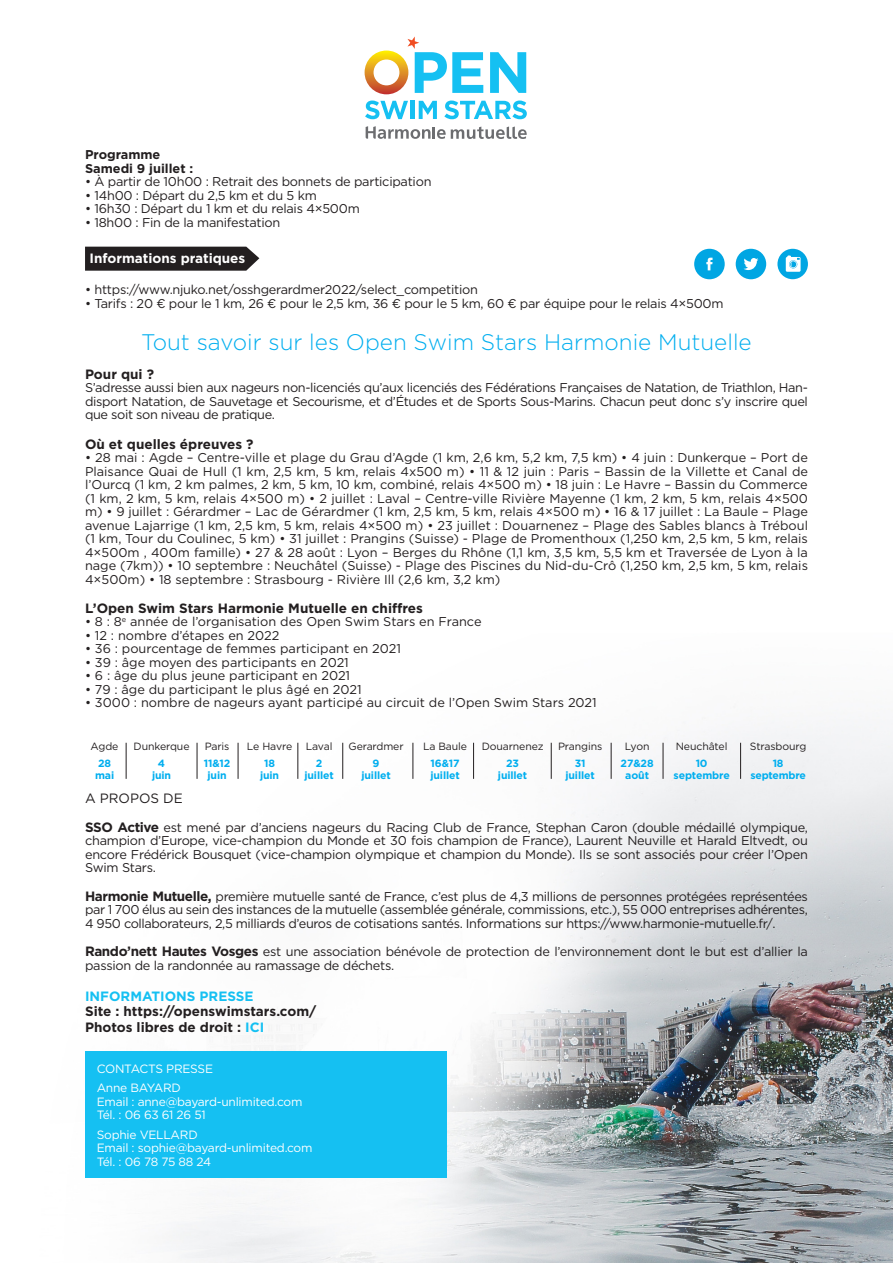
<style>
.page{position:relative;width:893px;height:1263px;background:#fff}
.page>*{position:absolute;margin:0;border:0;box-sizing:border-box;transform-origin:0 0}
.t1{font:300 22.5px "Gotham";color:#00aeef}
.t2{font:700 13.5px "Gotham";color:#231f20}
.t3{font:700 13.5px "Gotham";color:#fff}
.t4{font:700 13.5px "Gotham";color:#15c0f2}
.t5{font:13.5px "Gotham";color:#231f20}
.t6{font:12.75px/13.5px "Gotham";letter-spacing:-.02em;color:#231f20;text-align:justify}
.t7{font:12.75px "Gotham";color:#231f20}
.t8{font:700 12.75px "Gotham";color:#231f20}
.t9{font:12px "Gotham";letter-spacing:-.02em;color:#fff}
.t10{font:700 10.5px "Gotham";letter-spacing:-.01em;color:#00aeef}
.t11{font:10.5px "Gotham";letter-spacing:-.01em;color:#231f20}
.s1{font-weight:700;font-size:13.5px}
.s2{color:#15c0f2}
</style>
<div class="page">
<img style="left:85px;top:716px;width:808px;height:547px">
<div style="left:85px;top:1052px;width:361px;height:126px;background:#15c0f2"></div>
<svg style="left:85px;top:247px;width:174px;height:24px;background:#2d292a"></svg>
<div style="left:694px;top:249px;width:31px;height:30px;background:#00a6e3;border-radius:50%"></div>
<svg style="left:706px;top:258px;width:6px;height:12px"></svg>
<div style="left:736px;top:249px;width:30px;height:30px;background:#00a6e3;border-radius:50%"></div>
<svg style="left:743px;top:258px;width:15px;height:12px"></svg>
<div style="left:777px;top:249px;width:31px;height:30px;background:#00a6e3;border-radius:50%"></div>
<svg style="left:786px;top:255px;width:15px;height:17px"></svg>
<svg style="left:366px;top:126px;width:161px;height:13px"></svg>
<svg style="left:365px;top:101px;width:43px;height:18px"></svg>
<hr style="left:411px;top:101px;width:4px;height:18px;background:#15c0f2">
<svg style="left:419px;top:101px;width:18px;height:18px"></svg>
<svg style="left:444px;top:101px;width:83px;height:18px"></svg>
<svg style="left:490px;top:52px;width:36px;height:41px"></svg>
<svg style="left:365px;top:36px;width:118px;height:58px"></svg>
<hr style="left:126px;top:743px;width:1px;height:36px;background:#231f20">
<hr style="left:197px;top:743px;width:1px;height:36px;background:#231f20">
<hr style="left:238px;top:743px;width:1px;height:36px;background:#231f20">
<hr style="left:297px;top:743px;width:1px;height:36px;background:#231f20">
<hr style="left:342px;top:743px;width:1px;height:36px;background:#231f20">
<hr style="left:413px;top:743px;width:1px;height:36px;background:#231f20">
<hr style="left:473px;top:743px;width:1px;height:36px;background:#231f20">
<hr style="left:551px;top:743px;width:1px;height:36px;background:#231f20">
<hr style="left:611px;top:743px;width:1px;height:36px;background:#231f20">
<hr style="left:663px;top:743px;width:1px;height:36px;background:#231f20">
<hr style="left:740px;top:743px;width:1px;height:36px;background:#231f20">
<p class="t8" style="left:85px;top:146px;width:77px">Programme</p>
<p class="t8" style="left:85px;top:160px;width:110px">Samedi 9 juillet :</p>
<p class="t6" style="left:85px;top:174px;width:348px">• À partir de 10h00 : Retrait des bonnets de participation</p>
<p class="t6" style="left:85px;top:188px;width:233px">• 14h00 : Départ du 2,5 km et du 5 km</p>
<p class="t6" style="left:85px;top:201px;width:276px">• 16h30 : Départ du 1 km et du relais 4×500m</p>
<p class="t6" style="left:85px;top:215px;width:197px">• 18h00 : Fin de la manifestation</p>
<p class="t3" style="left:90px;top:249px;width:157px">Informations pratiques</p>
<p class="t6" style="left:85px;top:282px;width:394px">• https://www.njuko.net/osshgerardmer2022/select_competition</p>
<p class="t6" style="left:85px;top:296px;width:640px">• Tarifs : 20 € pour le 1 km, 26 € pour le 2,5 km, 36 € pour le 5 km, 60 € par équipe pour le relais 4×500m</p>
<p class="t1" style="left:141px;top:327px;width:612px">Tout savoir sur les Open Swim Stars Harmonie Mutuelle</p>
<p class="t2" style="left:85px;top:365px;width:71px">Pour qui ?</p>
<p class="t6" style="left:85px;top:381px;width:724px">S’adresse aussi bien aux nageurs non-licenciés qu’aux licenciés des Fédérations Françaises de Natation, de Triathlon, Han&shy;disport Natation, de Sauvetage et Secourisme, et d’Études et de Sports Sous-Marins. Chacun peut donc s’y inscrire quel que soit son niveau de pratique.</p>
<p class="t2" style="left:85px;top:435px;width:170px">Où et quelles épreuves ?</p>
<p class="t6" style="left:85px;top:450px;width:724px">• 28 mai : Agde – Centre-ville et plage du Grau d’Agde (1 km, 2,6 km, 5,2 km, 7,5 km) • 4 juin : Dunkerque – Port de Plaisance Quai de Hull (1 km, 2,5 km, 5 km, relais 4x500 m) • 11 &amp; 12 juin : Paris – Bassin de la Villette et Canal de l’Ourcq (1 km, 2 km palmes, 2 km, 5 km, 10 km, combiné, relais 4×500 m) • 18 juin : Le Havre – Bassin du Commerce (1 km, 2 km, 5 km, relais 4×500 m) • 2 juillet : Laval – Centre-ville Rivière Mayenne (1 km, 2 km, 5 km, relais 4×500 m) • 9 juillet : Gérardmer – Lac de Gérardmer (1 km, 2,5 km, 5 km, relais 4×500 m) • 16 &amp; 17 juillet : La Baule – Plage avenue Lajarrige (1 km, 2,5 km, 5 km, relais 4×500 m) • 23 juillet : Douarnenez – Plage des Sables blancs à Tréboul (1 km, Tour du Coulinec, 5 km) • 31 juillet : Prangins (Suisse) - Plage de Promenthoux (1,250 km, 2,5 km, 5 km, relais 4×500m , 400m famille) • 27 &amp; 28 août : Lyon – Berges du Rhône (1,1 km, 3,5 km, 5,5 km et Traversée de Lyon à la nage (7km)) • 10 septembre : Neuchâtel (Suisse) - Plage des Piscines du Nid-du-Crô (1,250 km, 2,5 km, 5 km, relais 4×500m) • 18 septembre : Strasbourg - Rivière Ill (2,6 km, 3,2 km)</p>
<p class="t2" style="left:85px;top:599px;width:339px">L’Open Swim Stars Harmonie Mutuelle en chiffres</p>
<p class="t7" style="left:85px;top:614px;width:398px">• 8 : 8<sup>e</sup> année de l’organisation des Open Swim Stars en France</p>
<p class="t7" style="left:85px;top:627px;width:196px">• 12 : nombre d’étapes en 2022</p>
<p class="t7" style="left:85px;top:641px;width:317px">• 36 : pourcentage de femmes participant en 2021</p>
<p class="t7" style="left:85px;top:654px;width:265px">• 39 : âge moyen des participants en 2021</p>
<p class="t7" style="left:85px;top:668px;width:267px">• 6 : âge du plus jeune participant en 2021</p>
<p class="t7" style="left:85px;top:681px;width:278px">• 79 : âge du participant le plus âgé en 2021</p>
<p class="t7" style="left:85px;top:695px;width:513px">• 3000 : nombre de nageurs ayant participé au circuit de l’Open Swim Stars 2021</p>
<p class="t11" style="left:91px;top:740px;width:29px">Agde</p>
<p class="t11" style="left:134px;top:740px;width:57px">Dunkerque</p>
<p class="t11" style="left:205px;top:740px;width:26px">Paris</p>
<p class="t11" style="left:247px;top:740px;width:47px">Le Havre</p>
<p class="t11" style="left:306px;top:740px;width:28px">Laval</p>
<p class="t11" style="left:349px;top:740px;width:57px">Gerardmer</p>
<p class="t11" style="left:423px;top:740px;width:46px">La Baule</p>
<p class="t11" style="left:482px;top:740px;width:63px">Douarnenez</p>
<p class="t11" style="left:558px;top:740px;width:46px">Prangins</p>
<p class="t11" style="left:625px;top:740px;width:26px">Lyon</p>
<p class="t11" style="left:676px;top:740px;width:53px">Neuchâtel</p>
<p class="t11" style="left:750px;top:740px;width:58px">Strasbourg</p>
<p class="t10" style="left:98px;top:756px;width:15px">28</p>
<p class="t10" style="left:158px;top:756px;width:9px">4</p>
<p class="t10" style="left:204px;top:756px;width:28px">11&amp;12</p>
<p class="t10" style="left:264px;top:756px;width:12px">18</p>
<p class="t10" style="left:316px;top:756px;width:8px">2</p>
<p class="t10" style="left:373px;top:756px;width:8px">9</p>
<p class="t10" style="left:430px;top:756px;width:31px">16&amp;17</p>
<p class="t10" style="left:506px;top:756px;width:14px">23</p>
<p class="t10" style="left:575px;top:756px;width:12px">31</p>
<p class="t10" style="left:621px;top:756px;width:35px">27&amp;28</p>
<p class="t10" style="left:696px;top:756px;width:13px">10</p>
<p class="t10" style="left:773px;top:756px;width:12px">18</p>
<p class="t10" style="left:95px;top:768px;width:21px">mai</p>
<p class="t10" style="left:152px;top:768px;width:21px">juin</p>
<p class="t10" style="left:208px;top:768px;width:21px">juin</p>
<p class="t10" style="left:260px;top:768px;width:21px">juin</p>
<p class="t10" style="left:304px;top:768px;width:31px">juillet</p>
<p class="t10" style="left:361px;top:768px;width:31px">juillet</p>
<p class="t10" style="left:430px;top:768px;width:31px">juillet</p>
<p class="t10" style="left:498px;top:768px;width:31px">juillet</p>
<p class="t10" style="left:565px;top:768px;width:31px">juillet</p>
<p class="t10" style="left:625px;top:768px;width:25px">août</p>
<p class="t10" style="left:673px;top:768px;width:58px">septembre</p>
<p class="t10" style="left:750px;top:768px;width:57px">septembre</p>
<p class="t5" style="left:85px;top:790px;width:99px">A PROPOS DE</p>
<p class="t6" style="left:85px;top:820px;width:724px"><span class="s1">SSO Active</span> est mené par d’anciens nageurs du Racing Club de France, Stephan Caron (double médaillé olympique, champion d’Europe, vice-champion du Monde et 30 fois champion de France), Laurent Neuville et Harald Eltvedt, ou encore Frédérick Bousquet (vice-champion olympique et champion du Monde). Ils se sont associés pour créer l’Open Swim Stars.</p>
<p class="t6" style="left:85px;top:889px;width:724px"><span class="s1">Harmonie Mutuelle,</span> première mutuelle santé de France, c’est plus de 4,3 millions de personnes protégées représentées par 1 700 élus au sein des instances de la mutuelle (assemblée générale, commissions, etc.), 55 000 entreprises adhérentes, 4 950 collaborateurs, 2,5 milliards d’euros de cotisations santés. Informations sur https://www.harmonie-mutuelle.fr/.</p>
<p class="t6" style="left:85px;top:945px;width:724px"><span class="s1">Rando’nett Hautes Vosges</span> est une association bénévole de protection de l’environnement dont le but est d’allier la passion de la randonnée au ramassage de déchets.</p>
<p class="t4" style="left:85px;top:987px;width:170px">INFORMATIONS PRESSE</p>
<p class="t2" style="left:85px;top:1003px;width:233px">Site : https://openswimstars.com/</p>
<p class="t2" style="left:85px;top:1018px;width:181px">Photos libres de droit : <span class="s2">ICI</span></p>
<p class="t9" style="left:97px;top:1061px;width:118px">CONTACTS PRESSE</p>
<p class="t9" style="left:97px;top:1080px;width:86px">Anne BAYARD</p>
<p class="t9" style="left:97px;top:1094px;width:207px">Email : anne@bayard-unlimited.com</p>
<p class="t9" style="left:97px;top:1107px;width:111px">Tél. : 06 63 61 26 51</p>
<p class="t9" style="left:97px;top:1127px;width:102px">Sophie VELLARD</p>
<p class="t9" style="left:97px;top:1140px;width:217px">Email : sophie@bayard-unlimited.com</p>
<p class="t9" style="left:97px;top:1154px;width:116px">Tél. : 06 78 75 88 24</p>
</div>
